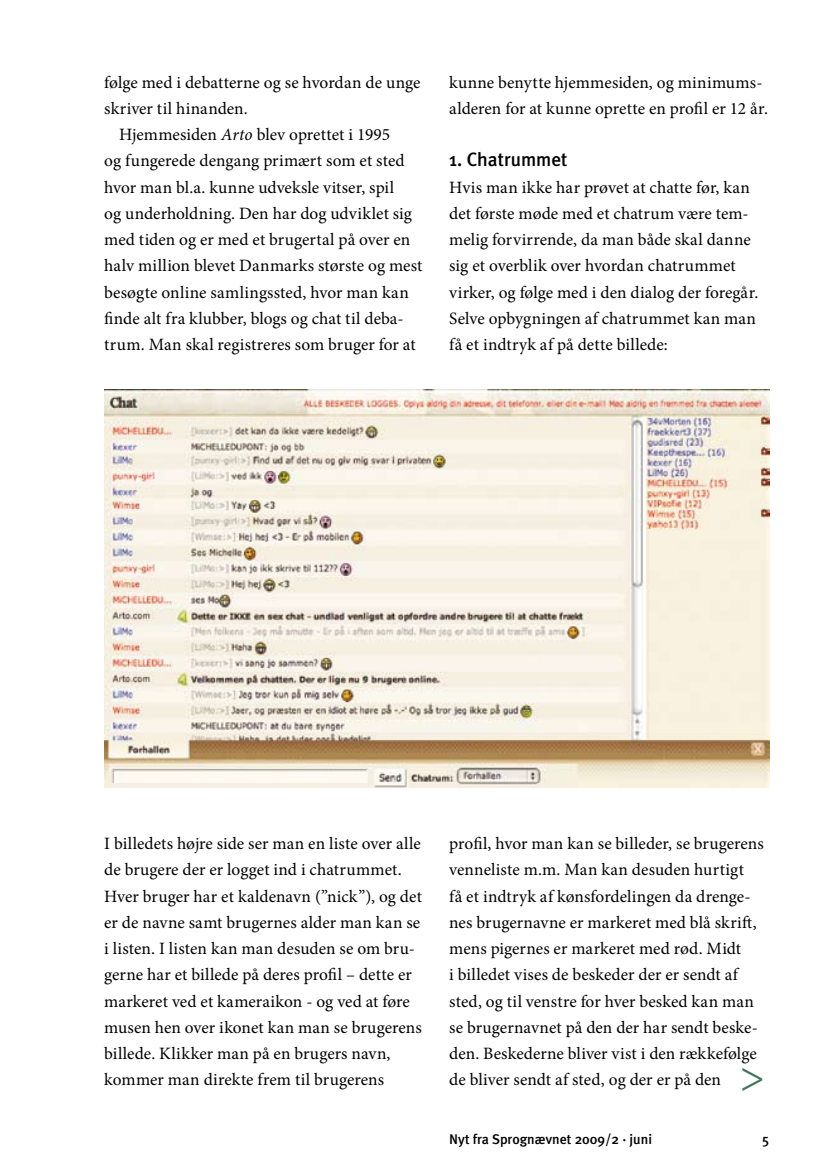
<style>
.page{position:relative;width:834px;height:1176px;background:#fff}
.page>*{position:absolute;margin:0;border:0;box-sizing:border-box;transform-origin:0 0}
.t1{font:45.5px "Minion Pro";color:#42735b}
.t2{font:500 19.25px "Meta Plus";color:#000}
.t3{font:17.32px/26.2px "Minion Pro";color:#000}
.t4{font:500 14px "Meta Plus";color:#000}
.s1{font-style:italic}
</style>
<div class="page">
<img style="left:104px;top:389px;width:665px;height:398px">
<p class="t3" style="left:104px;top:69px;width:318px">følge med i debatterne og se hvordan de unge</p>
<p class="t3" style="left:104px;top:95px;width:145px">skriver til hinanden.</p>
<p class="t3" style="left:119px;top:121px;width:272px">Hjemmesiden <span class="s1">Arto</span> blev oprettet i 1995</p>
<p class="t3" style="left:104px;top:148px;width:302px">og fungerede dengang primært som et sted</p>
<p class="t3" style="left:104px;top:174px;width:291px">hvor man bl.a. kunne udveksle vitser, spil</p>
<p class="t3" style="left:104px;top:200px;width:309px">og underholdning. Den har dog udviklet sig</p>
<p class="t3" style="left:104px;top:226px;width:307px">med tiden og er med et brugertal på over en</p>
<p class="t3" style="left:104px;top:253px;width:320px">halv million blevet Danmarks største og mest</p>
<p class="t3" style="left:104px;top:279px;width:306px">besøgte online samlingssted, hvor man kan</p>
<p class="t3" style="left:104px;top:305px;width:301px">finde alt fra klubber, blogs og chat til deba-</p>
<p class="t3" style="left:104px;top:331px;width:313px">trum. Man skal registreres som bruger for at</p>
<p class="t3" style="left:449px;top:69px;width:320px">kunne benytte hjemmesiden, og minimums&shy;alderen for at kunne oprette en profil er 12 år.</p>
<p class="t2" style="left:449px;top:148px;width:120px">1. Chatrummet</p>
<p class="t3" style="left:449px;top:174px;width:311px">Hvis man ikke har prøvet at chatte før, kan det første møde med et chatrum være tem&shy;melig forvirrende, da man både skal danne sig et overblik over hvordan chatrummet virker, og følge med i den dialog der foregår.<br>Selve opbygningen af chatrummet kan man få et indtryk af på dette billede:</p>
<p class="t3" style="left:104px;top:830px;width:319px">I billedets højre side ser man en liste over alle de brugere der er logget ind i chatrummet.<br>Hver bruger har et kaldenavn (”nick”), og det er de navne samt brugernes alder man kan se i listen. I listen kan man desuden se om bru&shy;gerne har et billede på deres profil – dette er markeret ved et kameraikon - og ved at føre musen hen over ikonet kan man se brugerens billede. Klikker man på en brugers navn, kommer man direkte frem til brugerens</p>
<p class="t3" style="left:449px;top:830px;width:316px">profil, hvor man kan se billeder, se brugerens venneliste m.m. Man kan desuden hurtigt<br>få et indtryk af kønsfordelingen da drenge&shy;nes brugernavne er markeret med blå skrift, mens pigernes er markeret med rød. Midt<br>i billedet vises de beskeder der er sendt af sted, og til venstre for hver besked kan man se brugernavnet på den der har sendt beske&shy;den. Beskederne bliver vist i den rækkefølge de bliver sendt af sted, og der er på den</p>
<h1 class="t1" style="left:739px;top:1046px;width:27px">&gt;</h1>
<p class="t4" style="left:449px;top:1131px;width:204px">Nyt fra Sprognævnet 2009/2 · juni</p>
<p class="t4" style="left:762px;top:1131px;width:9px">5</p>
</div>
